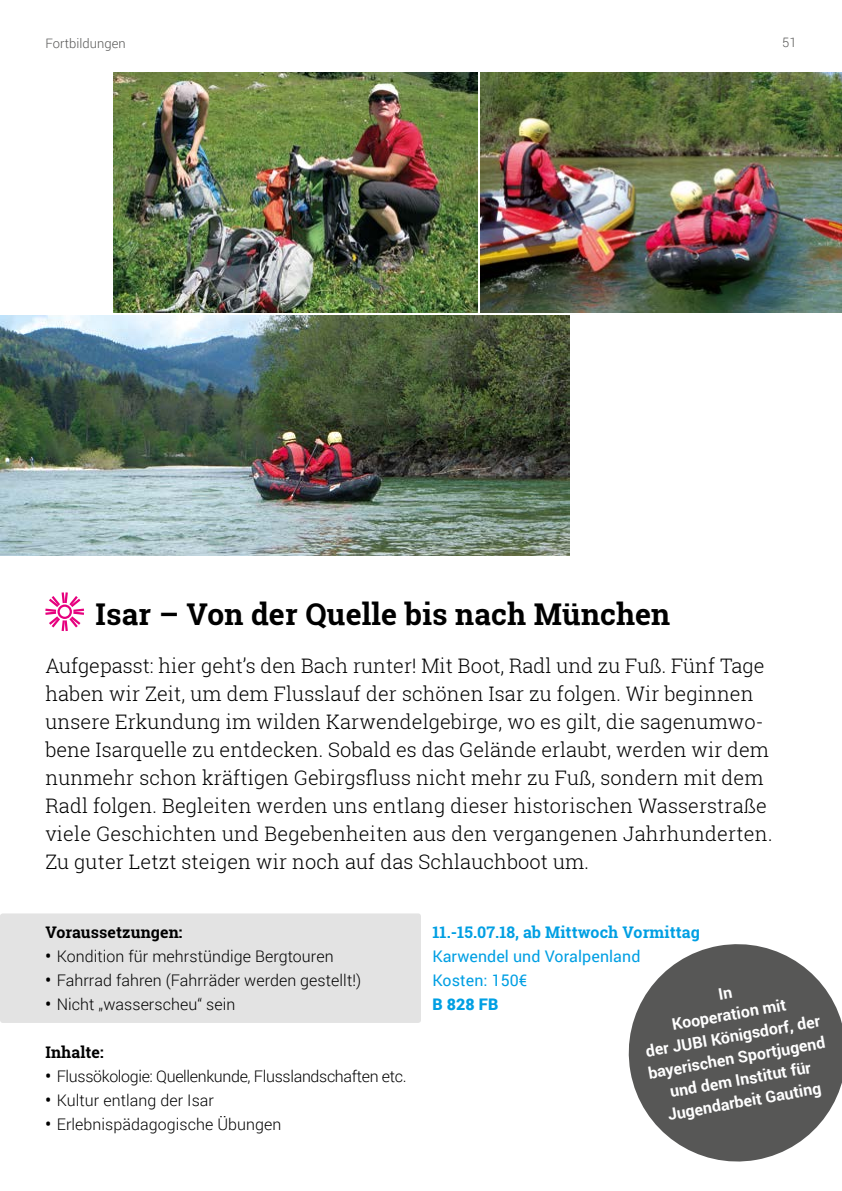
<style>
.page{position:relative;width:842px;height:1191px;background:#fff}
.page>*{position:absolute;margin:0;border:0;box-sizing:border-box;transform-origin:0 0}
.t1{font:700 30px "Roboto Slab";letter-spacing:.005em;color:#000}
.t2{font:300 20px/28px "Roboto Slab";letter-spacing:.005em;color:#000}
.t3{font:300 16px "Roboto";letter-spacing:.005em;color:#000}
.t4{font:700 16px/22px "Roboto";color:#fff;text-align:center}
.t5{font:300 16px "Roboto";letter-spacing:-.02em;color:#000}
.t6{font:16px/24px "Roboto";letter-spacing:.005em;color:#009fe3}
.t7{font:700 16px "Roboto Slab";letter-spacing:.005em;color:#009fe3}
.t8{font:700 16px "Roboto Slab";letter-spacing:.005em;color:#000}
.t9{font:900 16px "Roboto";color:#009fe3}
.t10{font:300 13px "Roboto";letter-spacing:.005em;color:#575756}
.s1{font-family:"Roboto Slab";font-weight:700}
</style>
<div class="page">
<div style="left:0;top:913px;width:421px;height:110px;background:#e3e3e3;border-radius:3px"></div>
<svg style="left:45px;top:592px;width:39px;height:39px"></svg>
<img style="left:113px;top:72px;width:365px;height:240px">
<img style="left:0;top:315px;width:570px;height:241px">
<img style="left:480px;top:72px;width:362px;height:240px">
<svg style="left:628px;top:944px;width:214px;height:218px;fill:#575756"></svg>
<p class="t10" style="left:45px;top:34px;width:82px">Fortbildungen</p>
<p class="t10" style="left:782px;top:34px;width:16px">51</p>
<h1 class="t1" style="left:96px;top:593px;width:576px">Isar – Von der Quelle bis nach München</h1>
<p class="t2" style="left:45px;top:651px;width:729px">Aufgepasst: hier geht’s den Bach runter! Mit Boot, Radl und zu Fuß. Fünf Tage haben wir Zeit, um dem Flusslauf der schönen Isar zu folgen. Wir beginnen unsere Erkundung im wilden Karwendelgebirge, wo es gilt, die sagenumwo&shy;bene Isarquelle zu entdecken. Sobald es das Gelände erlaubt, werden wir dem nunmehr schon kräftigen Gebirgsfluss nicht mehr zu Fuß, sondern mit dem Radl folgen. Begleiten werden uns entlang dieser historischen Wasserstraße viele Geschichten und Begebenheiten aus den vergangenen Jahrhunderten.<br>Zu guter Letzt steigen wir noch auf das Schlauchboot um.</p>
<p class="t8" style="left:45px;top:921px;width:139px">Voraussetzungen:</p>
<p class="t3" style="left:45px;top:945px;width:290px"><span class="s1">•</span> Kondition für mehrstündige Bergtouren</p>
<p class="t3" style="left:45px;top:969px;width:317px"><span class="s1">•</span> Fahrrad fahren (Fahrräder werden gestellt!)</p>
<p class="t3" style="left:45px;top:993px;width:192px"><span class="s1">•</span> Nicht „wasserscheu“ sein</p>
<p class="t8" style="left:45px;top:1041px;width:60px">Inhalte:</p>
<p class="t5" style="left:45px;top:1065px;width:363px"><span class="s1">•</span> Flussökologie: Quellenkunde, Flusslandschaften etc.</p>
<p class="t3" style="left:45px;top:1089px;width:170px"><span class="s1">•</span> Kultur entlang der Isar</p>
<p class="t3" style="left:45px;top:1113px;width:238px"><span class="s1">•</span> Erlebnispädagogische Übungen</p>
<p class="t7" style="left:432px;top:921px;width:269px">11.-15.07.18, ab Mittwoch Vormittag</p>
<p class="t6" style="left:432px;top:943px;width:209px">Karwendel und Voralpenland<br>Kosten: 150€</p>
<p class="t9" style="left:432px;top:992px;width:68px">B 828 FB</p>
<p class="t4" style="left:635px;top:997px;width:181px;rotate:-10deg">In<br>Kooperation mit<br>der JUBI Königsdorf, der bayerischen Sportjugend und dem Institut für<br>Jugendarbeit Gauting</p>
</div>
